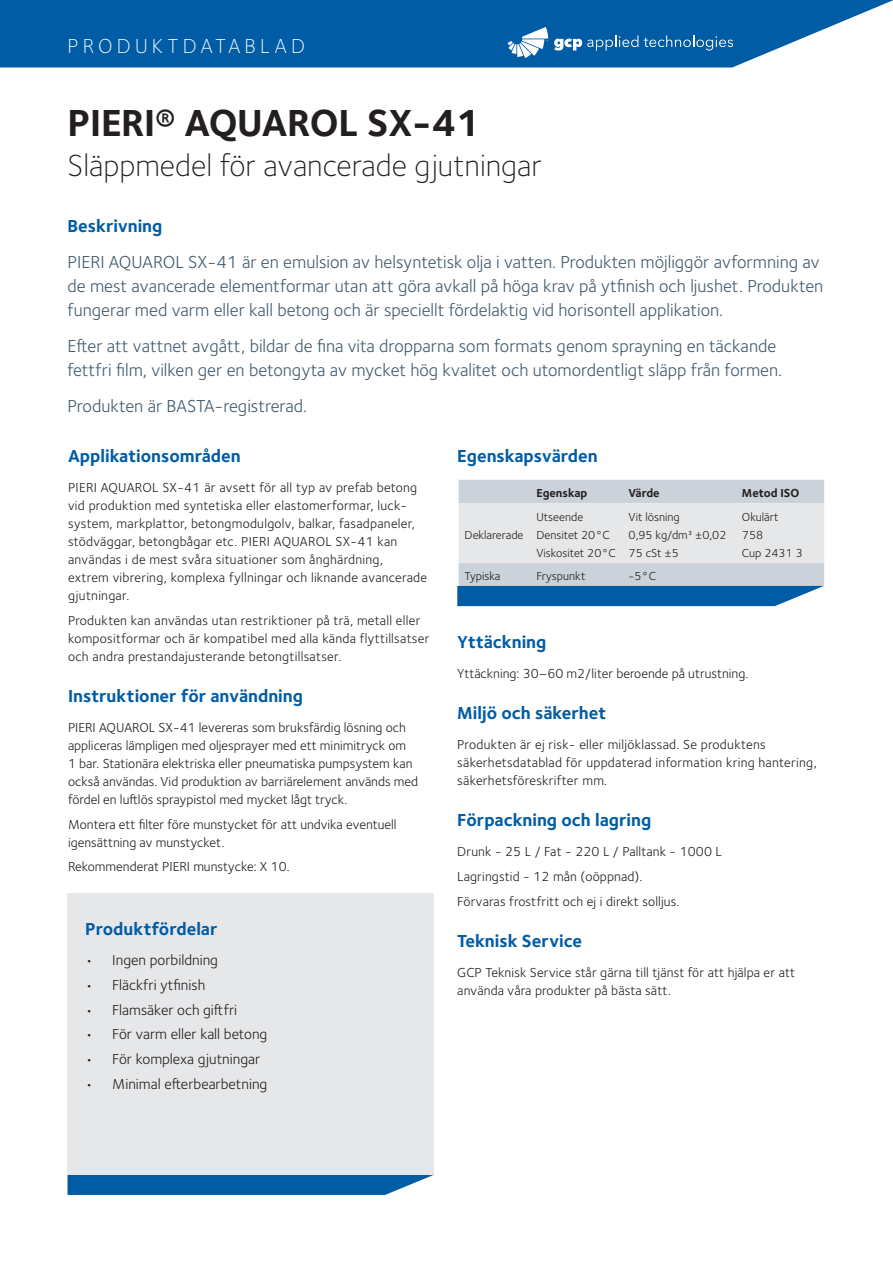
<style>
.page{position:relative;width:893px;height:1263px;background:#fff}
.page>*{position:absolute;margin:0;border:0;box-sizing:border-box;transform-origin:0 0}
.t1{font:700 39px "Foundry Sterling";letter-spacing:-.01em;color:#231f20}
.t2{font:300 31.5px "Foundry Sterling";color:#231f20}
.t3{font:300 21px "Foundry Sterling";letter-spacing:.2em;color:#fff}
.t4{font:18px/24px "Foundry Sterling";color:#435b6d}
.t5{font:700 18px "Foundry Sterling";color:#015ca6}
.t6{font:15px "Foundry Sterling";color:#231f20}
.t7{font:13.5px/18px "Foundry Sterling";letter-spacing:.01em;color:#231f20}
.t8{font:12px/18px "Foundry Sterling";color:#231f20}
.t9{font:700 12px "Foundry Sterling";color:#231f20}
.t10{font:12px "Foundry Sterling OT2";color:#231f20}
</style>
<div class="page">
<svg style="left:0;top:0;width:893px;height:68px;background:#1b6caf"></svg>
<svg style="left:554px;top:35px;width:84px;height:16px"></svg>
<svg style="left:644px;top:35px;width:89px;height:16px"></svg>
<svg style="left:508px;top:27px;width:40px;height:31px"></svg>
<svg style="left:67px;top:1175px;width:367px;height:20px;background:#1267ac"></svg>
<div style="left:68px;top:893px;width:366px;height:282px;background:#e6e7e9"></div>
<svg style="left:457px;top:480px;width:367px;height:126px;background:#bacbd9"></svg>
<h3 class="t3" style="left:68px;top:34px;width:239px">PRODUKTDATABLAD</h3>
<h1 class="t1" style="left:68px;top:99px;width:415px">PIERI® AQUAROL SX-41</h1>
<h2 class="t2" style="left:68px;top:147px;width:476px">Släppmedel för avancerade gjutningar</h2>
<h3 class="t5" style="left:68px;top:215px;width:96px">Beskrivning</h3>
<p class="t4" style="left:68px;top:250px;width:757px">PIERI AQUAROL SX-41 är en emulsion av helsyntetisk olja i vatten. Produkten möjliggör avformning av de mest avancerade elementformar utan att göra avkall på höga krav på ytfinish och ljushet. Produkten fungerar med varm eller kall betong och är speciellt fördelaktig vid horisontell applikation.</p>
<h3 class="t4" style="left:68px;top:334px;width:716px">Efter att vattnet avgått, bildar de fina vita dropparna som formats genom sprayning en täckande fettfri film, vilken ger en betongyta av mycket hög kvalitet och utomordentligt släpp från formen.</h3>
<h3 class="t4" style="left:68px;top:394px;width:241px">Produkten är BASTA-registrerad.</h3>
<h3 class="t5" style="left:68px;top:445px;width:174px">Applikationsområden</h3>
<p class="t7" style="left:68px;top:478px;width:361px">PIERI AQUAROL SX-41 är avsett för all typ av prefab betong vid produktion med syntetiska eller elastomerformar, luck&shy;system, markplattor, betongmodulgolv, balkar, fasadpaneler, stödväggar, betongbågar etc. PIERI AQUAROL SX-41 kan användas i de mest svåra situationer som ånghärdning, extrem vibrering, komplexa fyllningar och liknande avancerade gjutningar.</p>
<p class="t7" style="left:68px;top:611px;width:363px">Produkten kan användas utan restriktioner på trä, metall eller kompositformar och är kompatibel med alla kända flyttillsatser och andra prestandajusterande betongtillsatser.</p>
<h3 class="t5" style="left:68px;top:685px;width:237px">Instruktioner för användning</h3>
<p class="t7" style="left:68px;top:718px;width:352px">PIERI AQUAROL SX-41 levereras som bruksfärdig lösning och appliceras lämpligen med oljesprayer med ett minimitryck om<br>1 bar. Stationära elektriska eller pneumatiska pumpsystem kan också användas. Vid produktion av barriärelement används med fördel en luftlös spraypistol med mycket lågt tryck.</p>
<p class="t7" style="left:68px;top:815px;width:330px">Montera ett filter före munstycket för att undvika eventuell igensättning av munstycket.</p>
<p class="t7" style="left:68px;top:858px;width:223px">Rekommenderat PIERI munstycke: X 10.</p>
<h3 class="t5" style="left:457px;top:445px;width:142px">Egenskapsvärden</h3>
<p class="t9" style="left:536px;top:486px;width:53px">Egenskap</p>
<p class="t9" style="left:629px;top:486px;width:33px">Värde</p>
<p class="t9" style="left:742px;top:486px;width:59px">Metod ISO</p>
<p class="t8" style="left:536px;top:508px;width:81px">Utseende<br>Densitet 20°C<br>Viskositet 20°C</p>
<p class="t8" style="left:629px;top:508px;width:99px">Vit lösning<br>0,95 kg/dm3 ±0,02<br>75 cSt ±5</p>
<p class="t8" style="left:742px;top:508px;width:62px">Okulärt<br>758<br>Cup 2431 3</p>
<p class="t8" style="left:465px;top:526px;width:60px">Deklarerade</p>
<p class="t8" style="left:465px;top:567px;width:37px">Typiska</p>
<p class="t8" style="left:536px;top:567px;width:51px">Fryspunkt</p>
<p class="t10" style="left:629px;top:568px;width:29px">-5°C</p>
<h3 class="t5" style="left:457px;top:631px;width:91px">Yttäckning</h3>
<p class="t7" style="left:457px;top:664px;width:292px">Yttäckning: 30–60 m2/liter beroende på utrustning.</p>
<h3 class="t5" style="left:457px;top:702px;width:151px">Miljö och säkerhet</h3>
<p class="t7" style="left:457px;top:736px;width:361px">Produkten är ej risk- eller miljöklassad. Se produktens säkerhetsdatablad för uppdaterad information kring hantering, säkerhetsföreskrifter mm.</p>
<h3 class="t5" style="left:457px;top:810px;width:196px">Förpackning och lagring</h3>
<p class="t7" style="left:457px;top:840px;width:266px;line-height:24.8px">Drunk - 25 L / Fat - 220 L / Palltank - 1000 L<br>Lagringstid - 12 mån (oöppnad).<br>Förvaras frostfritt och ej i direkt solljus.</p>
<h3 class="t5" style="left:457px;top:930px;width:126px">Teknisk Service</h3>
<p class="t7" style="left:457px;top:964px;width:339px">GCP Teknisk Service står gärna till tjänst för att hjälpa er att använda våra produkter på bästa sätt.</p>
<h3 class="t5" style="left:85px;top:918px;width:134px">Produktfördelar</h3>
<p class="t6" style="left:85px;top:951px;width:134px">• Ingen porbildning</p>
<p class="t6" style="left:85px;top:976px;width:121px">• Fläckfri ytfinish</p>
<p class="t6" style="left:85px;top:1001px;width:153px">• Flamsäker och giftfri</p>
<p class="t6" style="left:85px;top:1025px;width:184px">• För varm eller kall betong</p>
<p class="t6" style="left:85px;top:1050px;width:177px">• För komplexa gjutningar</p>
<p class="t6" style="left:85px;top:1075px;width:184px">• Minimal efterbearbetning</p>
</div>
